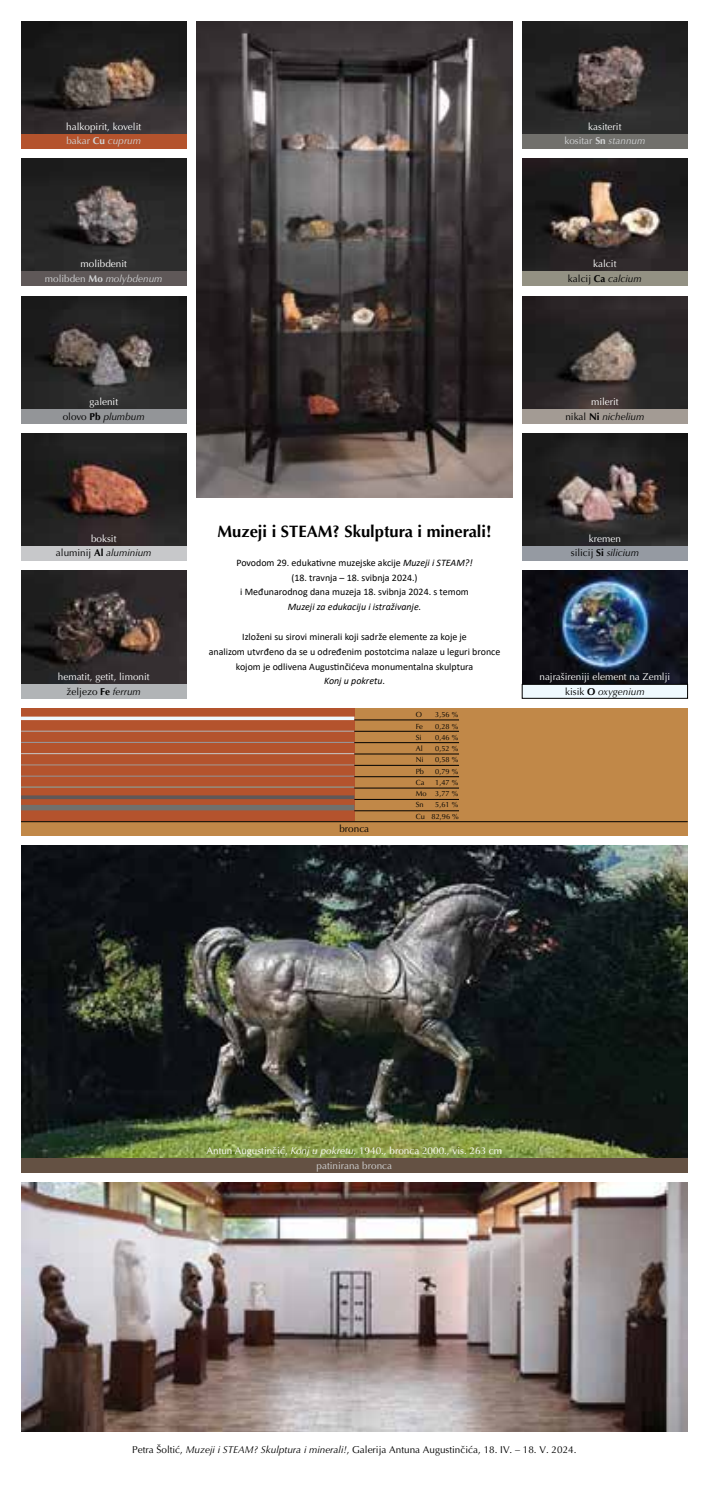
<style>
.page{position:relative;width:709px;height:1489px;background:#fff}
.page>*{position:absolute;margin:0;border:0;box-sizing:border-box;transform-origin:0 0}
.t1{font:700 16.5px "Optima LT Pro";color:#000}
.t2{font:10px/14.8px "Calibri";color:#000;text-align:center}
.t3{font:10px/14.5px "Optima LT Pro";color:#fff;text-align:center}
.t4{font:10px "Optima LT Pro";color:#000}
.t5{font:italic 10px/14.5px "Optima LT Pro";color:#000;text-align:center}
.t6{font:italic 10px "Calibri";color:#000}
.t7{font:7.5px/11.2px "Optima LT Pro";color:#000;text-align:justify}
.s1{color:#d1d3d4}
.s2{font-weight:700;color:#d1d3d4}
.s3{font-style:italic;color:#d1d3d4}
.s4{font-style:normal;color:#fff}
.s5{font-style:normal}
.s6{font-weight:700;font-style:normal}
.s7{color:#000}
.s8{font-weight:700;color:#000}
.s9{font-style:italic;color:#000}
.s10{font-style:italic}
</style>
<div class="page">
<img style="left:196px;top:21px;width:317px;height:476px">
<img style="left:522px;top:434px;width:165px;height:112px">
<img style="left:21px;top:434px;width:165px;height:112px">
<img style="left:21px;top:296px;width:165px;height:113px">
<img style="left:522px;top:159px;width:165px;height:113px">
<img style="left:21px;top:159px;width:165px;height:113px">
<img style="left:522px;top:21px;width:165px;height:113px">
<img style="left:522px;top:296px;width:165px;height:113px">
<img style="left:21px;top:21px;width:165px;height:113px">
<div style="left:21px;top:134px;width:165px;height:14px;background:#b4532d"></div>
<div style="left:522px;top:134px;width:165px;height:14px;background:#71706c"></div>
<div style="left:21px;top:272px;width:165px;height:14px;background:#5f5858"></div>
<div style="left:522px;top:272px;width:165px;height:14px;background:#939183"></div>
<div style="left:21px;top:409px;width:165px;height:14px;background:#939598"></div>
<div style="left:522px;top:409px;width:165px;height:14px;background:#a39b94"></div>
<div style="left:21px;top:546px;width:165px;height:14px;background:#c7c8ca"></div>
<div style="left:522px;top:546px;width:165px;height:14px;background:#959aa2"></div>
<img style="left:21px;top:570px;width:165px;height:114px">
<img style="left:522px;top:570px;width:165px;height:114px">
<div style="left:21px;top:684px;width:165px;height:14px;background:#b1b4b6"></div>
<div style="left:522px;top:684px;width:165px;height:14px;background:#eff9fe"></div>
<div style="left:522px;top:684px;width:165px;height:14px;border:1px solid #000"></div>
<div style="left:354px;top:708px;width:333px;height:114px;background:#c18848"></div>
<div style="left:21px;top:708px;width:333px;height:113px;background:#b4532d"></div>
<div style="left:21px;top:821px;width:666px;height:14px;background:#c18848"></div>
<div style="left:21px;top:804px;width:333px;height:6px;background:#71706c"></div>
<svg style="left:21px;top:795px;width:333px;height:4px"></svg>
<hr style="left:21px;top:786px;width:333px;height:1px;background:#939183">
<hr style="left:21px;top:775px;width:333px;height:1px;background:#939598">
<hr style="left:21px;top:764px;width:333px;height:1px;background:#a39b94">
<hr style="left:21px;top:753px;width:333px;height:1px;background:#c7c8ca">
<hr style="left:21px;top:742px;width:333px;height:1px;background:#959aa2">
<hr style="left:21px;top:730px;width:333px;height:1px;background:#b1b4b6">
<svg style="left:21px;top:716px;width:333px;height:4px"></svg>
<hr style="left:21px;top:821px;width:666px;height:1px;background:#000">
<hr style="left:354px;top:719px;width:105px;height:1px;background:#000">
<hr style="left:354px;top:730px;width:105px;height:1px;background:#000">
<hr style="left:354px;top:742px;width:105px;height:1px;background:#000">
<hr style="left:354px;top:753px;width:105px;height:1px;background:#000">
<hr style="left:354px;top:765px;width:105px;height:1px;background:#000">
<hr style="left:354px;top:776px;width:105px;height:1px;background:#000">
<hr style="left:354px;top:787px;width:105px;height:1px;background:#000">
<hr style="left:354px;top:799px;width:105px;height:1px;background:#000">
<hr style="left:354px;top:810px;width:105px;height:1px;background:#000">
<img style="left:21px;top:845px;width:666px;height:313px">
<div style="left:21px;top:1158px;width:666px;height:14px;background:#645143"></div>
<img style="left:21px;top:1182px;width:666px;height:249px">
<p class="t3" style="left:66px;top:119px;width:76px;text-align:left">halkopirit, kovelit <span class="s1">bakar</span> <span class="s2">Cu</span> <span class="s3">cuprum</span></p>
<p class="t3" style="left:564px;top:119px;width:82px">kasiterit<br><span class="s1">kositar</span> <span class="s2">Sn</span> <span class="s3">stannum</span></p>
<p class="t3" style="left:45px;top:257px;width:119px">molibdenit<br><span class="s1">molibden</span> <span class="s2">Mo</span> <span class="s3">molybdenum</span></p>
<p class="t5" style="left:568px;top:257px;width:75px"><span class="s4">kalcit<br></span><span class="s5">kalcij</span> <span class="s6">Ca</span> calcium</p>
<p class="t3" style="left:63px;top:394px;width:83px">galenit<br><span class="s7">olovo</span> <span class="s8">Pb</span> <span class="s9">plumbum</span></p>
<p class="t5" style="left:565px;top:394px;width:80px"><span class="s4">milerit<br></span><span class="s5">nikal</span> <span class="s6">Ni</span> nichelium</p>
<h1 class="t1" style="left:217px;top:520px;width:276px">Muzeji i STEAM? Skulptura i minerali!</h1>
<p class="t2" style="left:236px;top:554px;width:238px">Povodom 29. edukativne muzejske akcije <span class="s10">Muzeji i STEAM?! </span>(18. travnja – 18. svibnja 2024.)<br>i Međunarodnog dana muzeja 18. svibnja 2024. s temom</p>
<p class="t6" style="left:288px;top:600px;width:135px">Muzeji za edukaciju i istraživanje.</p>
<p class="t2" style="left:209px;top:629px;width:293px">Izloženi su sirovi minerali koji sadrže elemente za koje je<br>analizom utvrđeno da se u određenim postotcima nalaze u leguri bronce kojom je odlivena Augustinčićeva monumentalna skulptura<br><span class="s10">Konj u pokretu</span>.</p>
<p class="t5" style="left:56px;top:531px;width:97px"><span class="s4">boksit<br></span><span class="s5">aluminij</span> <span class="s6">Al</span> aluminium</p>
<p class="t5" style="left:571px;top:531px;width:70px"><span class="s4">kremen<br></span><span class="s5">silicij</span> <span class="s6">Si</span> silicium</p>
<p class="t3" style="left:58px;top:669px;width:93px">hematit, getit, limonit <span class="s7">željezo</span> <span class="s8">Fe</span> <span class="s9">ferrum</span></p>
<p class="t3" style="left:539px;top:669px;width:132px">najrašireniji element na Zemlji <span class="s7">kisik</span> <span class="s8">O</span> <span class="s9">oxygenium</span></p>
<p class="t4" style="left:339px;top:822px;width:31px">bronca</p>
<p class="t7" style="left:416px;top:709px;width:8px">O</p>
<p class="t7" style="left:435px;top:709px;width:25px">3,56 %</p>
<p class="t7" style="left:416px;top:720px;width:9px">Fe</p>
<p class="t7" style="left:435px;top:720px;width:25px">0,28 %</p>
<p class="t7" style="left:416px;top:731px;width:7px">Si</p>
<p class="t7" style="left:435px;top:731px;width:25px">0,46 %</p>
<p class="t7" style="left:416px;top:743px;width:9px">Al</p>
<p class="t7" style="left:435px;top:743px;width:25px">0,52 %</p>
<p class="t7" style="left:416px;top:754px;width:9px">Ni</p>
<p class="t7" style="left:435px;top:754px;width:25px">0,58 %</p>
<p class="t7" style="left:416px;top:765px;width:10px">Pb</p>
<p class="t7" style="left:435px;top:765px;width:25px">0,79 %</p>
<p class="t7" style="left:416px;top:776px;width:10px">Ca</p>
<p class="t7" style="left:416px;top:776px;width:44px;text-indent:19px">1,47 % Mo 3,77 % Sn</p>
<p class="t7" style="left:416px;top:799px;width:45px;text-align:right">5,61 %<br>Cu 82,96 %</p>
<p class="t3" style="left:206px;top:1143px;width:297px">Antun Augustinčić, <span class="s10">Konj u pokretu</span>, 1940., bronca 2000., vis. 263 cm <span class="s1">patinirana bronca</span></p>
<p class="t4" style="left:132px;top:1442px;width:446px">Petra Šoltić, <span class="s10">Muzeji i STEAM? Skulptura i minerali!</span>, Galerija Antuna Augustinčića, 18. IV. – 18. V. 2024.</p>
</div>
